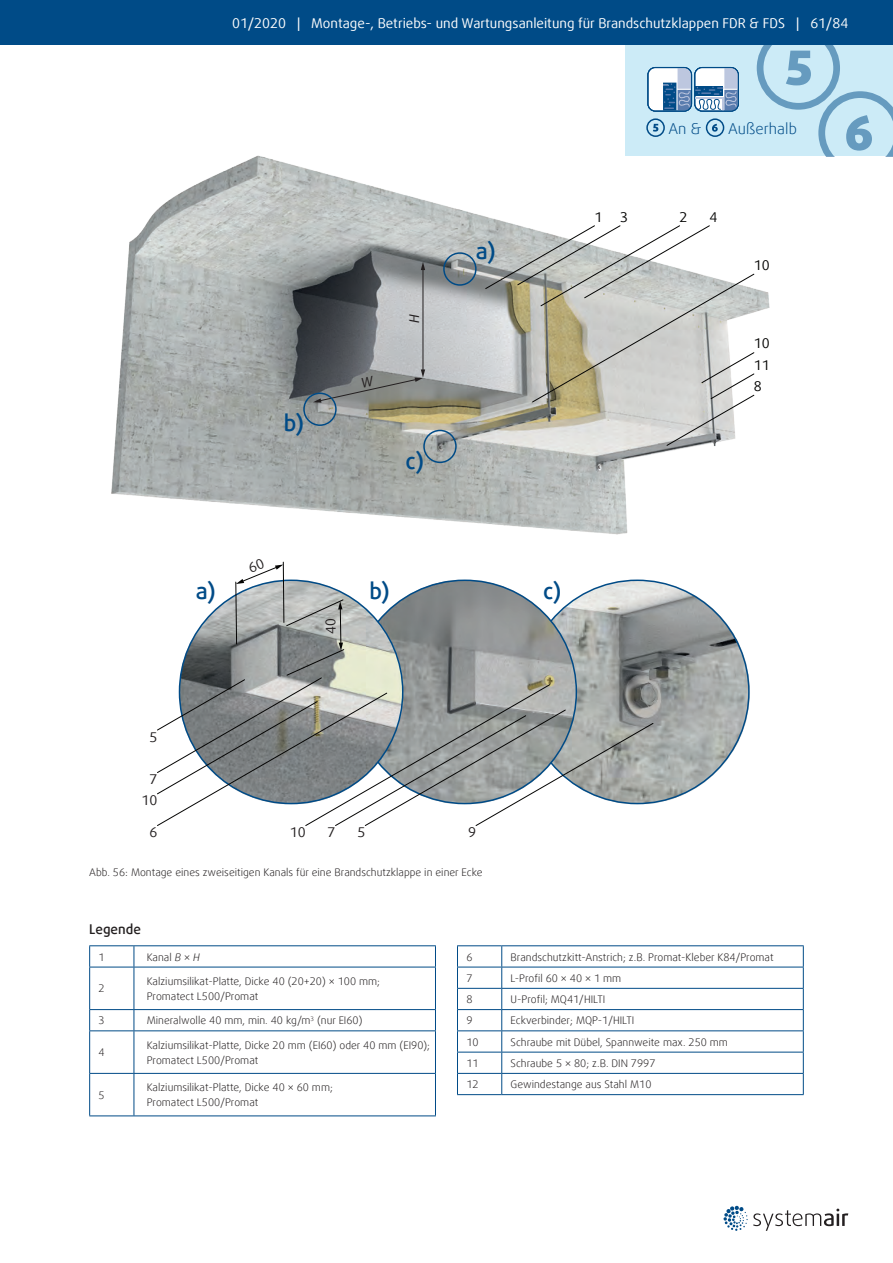
<style>
.page{position:relative;width:893px;height:1263px;background:#fff}
.page>*{position:absolute;margin:0;border:0;box-sizing:border-box;transform-origin:0 0}
.t1{font:500 22.5px "Daxline Offc Pro";color:#004b87}
.t2{font:300 15px "Daxline Offc Pro";color:#004b87}
.t3{font:13.5px "Daxline Offc Pro";color:#fff}
.t4{font:13.5px/21.3px "Daxline Offc Pro";color:#050504;text-align:justify}
.t5{font:13.5px/21.3px "Daxline Offc Pro";color:#231f20;text-align:center}
.t6{font:500 13.5px "Daxline Offc Pro";color:#231f20}
.t7{font:italic 13.5px "Daxline Offc Pro";color:#231f20}
.t8{font:300 10.5px/15px "Daxline Offc Pro";color:#231f20}
.s1{font-style:italic}
</style>
<div class="page">
<div style="left:625px;top:45px;width:268px;height:111px;background:#ccebf7"></div>
<svg style="left:757px;top:45px;width:136px;height:111px"></svg>
<div style="left:646px;top:118px;width:19px;height:19px;border:2px solid #004b87;border-radius:50%"></div>
<svg style="left:653px;top:124px;width:5px;height:8px"></svg>
<div style="left:706px;top:118px;width:18px;height:19px;border:2px solid #004b87;border-radius:50%"></div>
<svg style="left:712px;top:124px;width:6px;height:8px"></svg>
<svg style="left:647px;top:67px;width:92px;height:45px;background:#99b4cf"></svg>
<svg style="left:723px;top:1205px;width:125px;height:26px"></svg>
<div style="left:0;top:0;width:893px;height:45px;background:#004b87"></div>
<img style="left:111px;top:146px;width:661px;height:389px">
<hr style="left:423px;top:269px;width:1px;height:102px;background:#231f20">
<svg style="left:421px;top:262px;width:4px;height:8px"></svg>
<div style="left:423px;top:430px;width:34px;height:33px;border:2px solid #004b87;border-radius:50%"></div>
<div style="left:303px;top:392px;width:34px;height:34px;border:2px solid #004b87;border-radius:50%"></div>
<div style="left:443px;top:252px;width:34px;height:34px;border:2px solid #004b87;border-radius:50%"></div>
<svg style="left:485px;top:225px;width:270px;height:221px"></svg>
<hr style="left:89px;top:945px;width:45px;height:1px;background:#004b87">
<svg style="left:89px;top:946px;width:1px;height:21px"></svg>
<hr style="left:134px;top:945px;width:302px;height:1px;background:#004b87">
<svg style="left:134px;top:946px;width:1px;height:21px"></svg>
<svg style="left:435px;top:946px;width:1px;height:21px"></svg>
<hr style="left:89px;top:967px;width:45px;height:1px;background:#004b87">
<hr style="left:89px;top:967px;width:1px;height:42px;background:#004b87">
<hr style="left:134px;top:967px;width:302px;height:1px;background:#004b87">
<hr style="left:134px;top:967px;width:1px;height:42px;background:#004b87">
<hr style="left:435px;top:967px;width:1px;height:42px;background:#004b87">
<hr style="left:89px;top:1009px;width:45px;height:1px;background:#004b87">
<svg style="left:89px;top:1010px;width:1px;height:20px"></svg>
<hr style="left:134px;top:1009px;width:302px;height:1px;background:#004b87">
<svg style="left:134px;top:1010px;width:1px;height:20px"></svg>
<svg style="left:435px;top:1010px;width:1px;height:20px"></svg>
<hr style="left:89px;top:1030px;width:45px;height:1px;background:#004b87">
<hr style="left:89px;top:1031px;width:1px;height:42px;background:#004b87">
<hr style="left:134px;top:1030px;width:302px;height:1px;background:#004b87">
<hr style="left:134px;top:1031px;width:1px;height:42px;background:#004b87">
<hr style="left:435px;top:1031px;width:1px;height:42px;background:#004b87">
<hr style="left:89px;top:1073px;width:45px;height:1px;background:#004b87">
<hr style="left:89px;top:1074px;width:1px;height:41px;background:#004b87">
<hr style="left:134px;top:1073px;width:302px;height:1px;background:#004b87">
<hr style="left:134px;top:1074px;width:1px;height:41px;background:#004b87">
<hr style="left:435px;top:1074px;width:1px;height:41px;background:#004b87">
<hr style="left:89px;top:1115px;width:45px;height:1px;background:#004b87">
<hr style="left:134px;top:1115px;width:302px;height:1px;background:#004b87">
<svg style="left:654px;top:580px;width:96px;height:224px"></svg>
<hr style="left:457px;top:967px;width:45px;height:1px;background:#004b87">
<hr style="left:502px;top:967px;width:302px;height:1px;background:#004b87">
<hr style="left:457px;top:988px;width:45px;height:1px;background:#004b87">
<hr style="left:502px;top:988px;width:302px;height:1px;background:#004b87">
<hr style="left:457px;top:1009px;width:45px;height:1px;background:#004b87">
<hr style="left:502px;top:1009px;width:302px;height:1px;background:#004b87">
<hr style="left:457px;top:1030px;width:45px;height:1px;background:#004b87">
<hr style="left:502px;top:1030px;width:302px;height:1px;background:#004b87">
<hr style="left:457px;top:1052px;width:45px;height:1px;background:#004b87">
<hr style="left:502px;top:1052px;width:302px;height:1px;background:#004b87">
<hr style="left:457px;top:1073px;width:45px;height:1px;background:#004b87">
<svg style="left:457px;top:946px;width:1px;height:148px"></svg>
<hr style="left:502px;top:1073px;width:302px;height:1px;background:#004b87">
<svg style="left:501px;top:946px;width:1px;height:148px"></svg>
<svg style="left:803px;top:946px;width:1px;height:148px"></svg>
<hr style="left:457px;top:1094px;width:45px;height:1px;background:#004b87">
<hr style="left:502px;top:1094px;width:302px;height:1px;background:#004b87">
<hr style="left:457px;top:945px;width:45px;height:1px;background:#004b87">
<hr style="left:502px;top:945px;width:302px;height:1px;background:#004b87">
<svg style="left:313px;top:369px;width:112px;height:34px;background:#787c7b"></svg>
<svg style="left:157px;top:561px;width:497px;height:265px"></svg>
<p class="t3" style="left:232px;top:14px;width:618px">01/2020 | Montage-, Betriebs- und Wartungsanleitung für Brandschutzklappen FDR &amp; FDS | 61/84</p>
<h2 class="t2" style="left:668px;top:119px;width:35px">An &amp;</h2>
<h2 class="t2" style="left:728px;top:119px;width:70px">Außerhalb</h2>
<h1 class="t1" style="left:284px;top:408px;width:22px">b)</h1>
<p class="t7" style="left:405px;top:323px;width:10px;rotate:-90deg">H</p>
<h1 class="t1" style="left:405px;top:445px;width:20px">c)</h1>
<h1 class="t1" style="left:476px;top:236px;width:22px">a)</h1>
<p class="t4" style="left:594px;top:206px;width:9px">1</p>
<p class="t4" style="left:620px;top:206px;width:9px">3</p>
<p class="t4" style="left:680px;top:206px;width:9px">2</p>
<p class="t4" style="left:709px;top:206px;width:9px">4</p>
<p class="t4" style="left:754px;top:254px;width:17px">10</p>
<p class="t4" style="left:754px;top:333px;width:17px">10<br>11<br>8</p>
<h1 class="t1" style="left:196px;top:576px;width:22px">a)</h1>
<h1 class="t1" style="left:370px;top:576px;width:22px">b)</h1>
<h1 class="t1" style="left:543px;top:576px;width:20px">c)</h1>
<p class="t5" style="left:149px;top:726px;width:9px">5</p>
<p class="t5" style="left:142px;top:769px;width:17px">7<br>10</p>
<p class="t5" style="left:149px;top:822px;width:9px">6</p>
<p class="t5" style="left:290px;top:822px;width:17px">10</p>
<p class="t5" style="left:328px;top:822px;width:9px">7</p>
<p class="t5" style="left:357px;top:822px;width:9px">5</p>
<p class="t5" style="left:468px;top:822px;width:9px">9</p>
<p class="t8" style="left:89px;top:865px;width:395px">Abb. 56: Montage eines zweiseitigen Kanals für eine Brandschutzklappe in einer Ecke</p>
<p class="t6" style="left:89px;top:920px;width:53px">Legende</p>
<p class="t8" style="left:99px;top:949px;width:8px">1</p>
<p class="t8" style="left:147px;top:949px;width:55px">Kanal <span class="s1">B</span> × <span class="s1">H</span></p>
<p class="t8" style="left:99px;top:981px;width:8px">2</p>
<p class="t8" style="left:147px;top:974px;width:235px">Kalziumsilikat-Platte, Dicke 40 (20+20) × 100 mm;<br>Promatect L500/Promat</p>
<p class="t8" style="left:99px;top:1013px;width:8px">3</p>
<p class="t8" style="left:147px;top:1013px;width:217px">Mineralwolle 40 mm, min. 40 kg/m<sup>3</sup> (nur EI60)</p>
<p class="t8" style="left:99px;top:1045px;width:8px">4</p>
<p class="t8" style="left:147px;top:1037px;width:285px">Kalziumsilikat-Platte, Dicke 20 mm (EI60) oder 40 mm (EI90);<br>Promatect L500/Promat</p>
<p class="t8" style="left:99px;top:1087px;width:8px">5</p>
<p class="t8" style="left:147px;top:1080px;width:188px">Kalziumsilikat-Platte, Dicke 40 × 60 mm;<br>Promatect L500/Promat</p>
<p class="t8" style="left:466px;top:949px;width:8px">6</p>
<p class="t8" style="left:511px;top:949px;width:264px">Brandschutzkitt-Anstrich; z.B. Promat-Kleber K84/Promat</p>
<p class="t8" style="left:466px;top:970px;width:8px">7</p>
<p class="t8" style="left:511px;top:970px;width:112px">L-Profil 60 × 40 × 1 mm</p>
<p class="t8" style="left:466px;top:992px;width:8px">8</p>
<p class="t8" style="left:511px;top:992px;width:96px">U-Profil; MQ41/HILTI</p>
<p class="t8" style="left:466px;top:1013px;width:8px">9</p>
<p class="t8" style="left:511px;top:1013px;width:125px">Eckverbinder; MQP-1/HILTI</p>
<p class="t8" style="left:466px;top:1034px;width:14px">10</p>
<p class="t8" style="left:511px;top:1034px;width:219px">Schraube mit Dübel, Spannweite max. 250 mm</p>
<p class="t8" style="left:466px;top:1056px;width:14px">11</p>
<p class="t8" style="left:511px;top:1056px;width:146px">Schraube 5 × 80; z.B. DIN 7997</p>
<p class="t8" style="left:466px;top:1077px;width:14px">12</p>
<p class="t8" style="left:511px;top:1077px;width:142px">Gewindestange aus Stahl M10</p>
</div>
